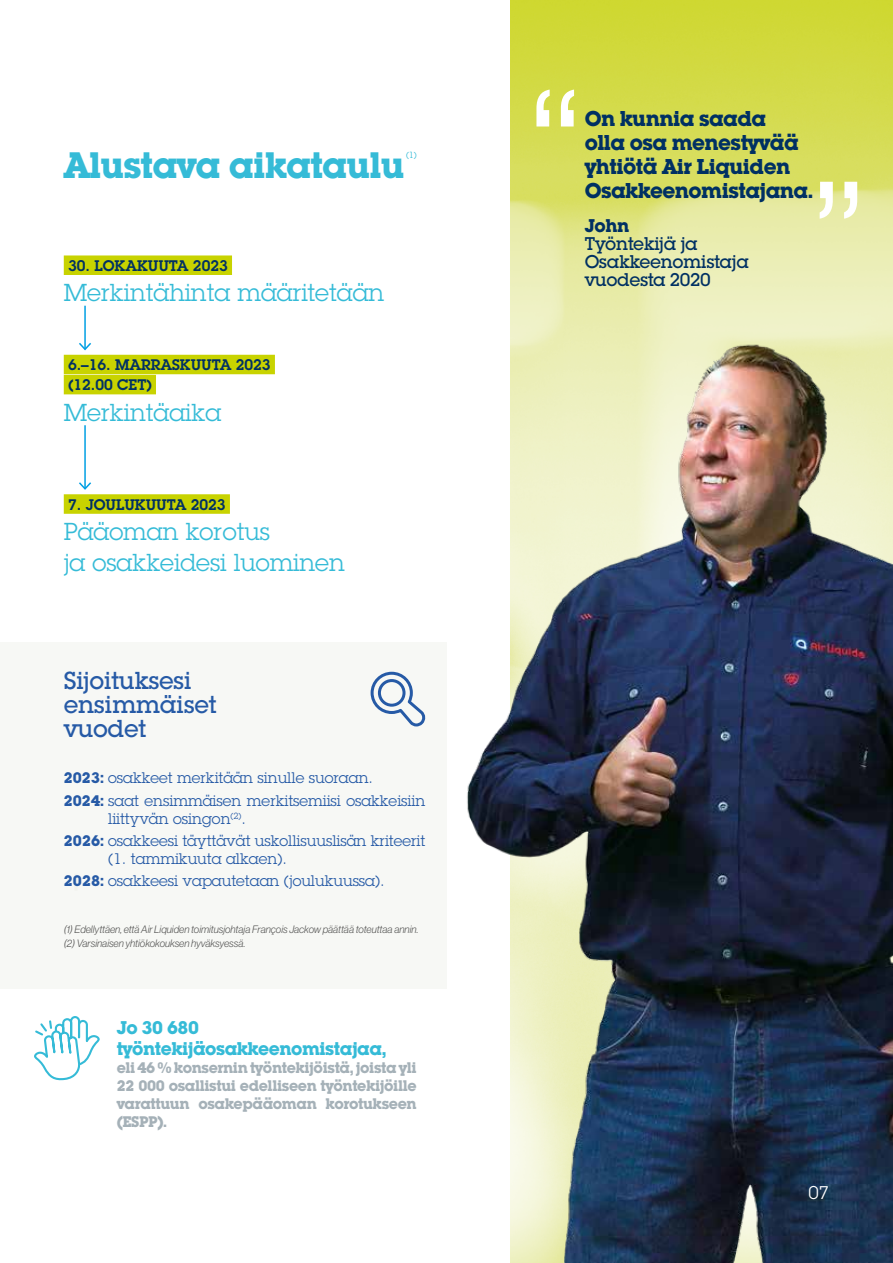
<style>
.page{position:relative;width:893px;height:1263px;background:#fff}
.page>*{position:absolute;margin:0;border:0;box-sizing:border-box;transform-origin:0 0}
.t1{font:700 36px "Lubalin Graph Std";letter-spacing:-.025em;color:#35bbd7}
.t2{font:24px/30.8px "Lubalin Graph Std";color:#35bbd7}
.t3{font:500 24px/24px "Lubalin Graph Std";letter-spacing:-.02em;color:#265aa6}
.t4{font:700 21px/24px "Lubalin Graph Std";letter-spacing:-.025em;color:#003063}
.t5{font:500 18px/18px "Lubalin Graph Std";letter-spacing:-.025em;color:#003063}
.t6{font:700 18px/21px "Lubalin Graph Std";letter-spacing:-.025em;color:#35bbd7}
.t7{font:700 18px "Lubalin Graph Std";color:#003063}
.t8{font:18px "Lubalin Graph Std";color:#fff}
.t9{font:15px/22.2px "Lubalin Graph Std";color:#265aa6}
.t10{font:700 15px/18px "Lubalin Graph Std";letter-spacing:-.025em;color:#a5b1b8;text-align:justify}
.t11{font:600 15px/20.1px "Lubalin Graph Std";color:#003063}
.t12{font:10.5px/14.1px "N Haas Grotesk DS Std 46 Lt It";color:#575756}
.t13{font:8.7px "Lubalin Graph Std";color:#35bbd7}
.s1{font-weight:700}
</style>
<div class="page">
<div style="left:0;top:642px;width:446px;height:346px;background:#f7f8f5"></div>
<svg style="left:370px;top:671px;width:56px;height:56px"></svg>
<img style="left:510px;top:0;width:383px;height:322px">
<img style="left:467px;top:322px;width:426px;height:941px">
<svg style="left:34px;top:1016px;width:66px;height:64px"></svg>
<div style="left:64px;top:255px;width:168px;height:20px;background:#c8d300"></div>
<div style="left:64px;top:355px;width:211px;height:19px;background:#c8d300"></div>
<div style="left:64px;top:375px;width:92px;height:19px;background:#c8d300"></div>
<div style="left:64px;top:494px;width:166px;height:20px;background:#c8d300"></div>
<hr style="left:74px;top:874px;width:3px;height:17px;background:#f2f3ee">
<hr style="left:84px;top:306px;width:2px;height:43px;background:#009fe3">
<svg style="left:79px;top:341px;width:12px;height:10px"></svg>
<hr style="left:84px;top:425px;width:2px;height:64px;background:#009fe3">
<svg style="left:79px;top:481px;width:12px;height:9px"></svg>
<svg style="left:536px;top:90px;width:38px;height:36px"></svg>
<svg style="left:820px;top:182px;width:37px;height:37px"></svg>
<h1 class="t1" style="left:64px;top:142px;width:342px">Alustava aikataulu</h1>
<p class="t13" style="left:406px;top:149px;width:12px">(1)</p>
<p class="t11" style="left:68px;top:255px;width:161px">30. LOKAKUUTA 2023</p>
<h2 class="t2" style="left:64px;top:277px;width:322px">Merkintähinta määritetään</h2>
<p class="t11" style="left:68px;top:354px;width:204px">6.–16. MARRASKUUTA 2023 (12.00 CET)</p>
<h2 class="t2" style="left:64px;top:397px;width:159px">Merkintäaika</h2>
<p class="t11" style="left:68px;top:494px;width:159px">7. JOULUKUUTA 2023</p>
<h2 class="t2" style="left:64px;top:516px;width:283px">Pääoman korotus<br>ja osakkeidesi luominen</h2>
<h2 class="t3" style="left:64px;top:668px;width:154px">Sijoituksesi ensimmäiset vuodet</h2>
<p class="t9" style="left:64px;top:767px;width:363px"><span class="s1">2023:</span> osakkeet merkitään sinulle suoraan.<br><span class="s1">2024:</span> saat ensimmäisen merkitsemiisi osakkeisiin</p>
<p class="t9" style="left:64px;top:807px;width:363px;text-indent:44px">liittyvän osingon<sup>(2)</sup>.<br><span class="s1">2026:</span> osakkeesi täyttävät uskollisuuslisän kriteerit</p>
<p class="t9" style="left:64px;top:847px;width:322px;text-indent:44px">(1. tammikuuta alkaen).<br><span class="s1">2028:</span> osakkeesi vapautetaan (joulukuussa).</p>
<p class="t12" style="left:64px;top:922px;width:356px">(1) Edellyttäen, että Air Liquiden toimitusjohtaja François Jackow päättää toteuttaa annin. (2) Varsinaisen yhtiökokouksen hyväksyessä.</p>
<p class="t6" style="left:117px;top:1017px;width:271px">Jo 30 680 työntekijäosakkeenomistajaa,</p>
<p class="t10" style="left:117px;top:1059px;width:301px">eli 46 % konsernin työntekijöistä, joista yli 22 000 osallistui edelliseen työntekijöille varattuun osakepääoman korotukseen (ESPP).</p>
<h3 class="t4" style="left:585px;top:107px;width:230px">On kunnia saada<br>olla osa menestyvää yhtiötä Air Liquiden<br>Osakkeenomistajana.</h3>
<p class="t7" style="left:585px;top:214px;width:46px">John</p>
<p class="t5" style="left:585px;top:234px;width:166px">Työntekijä ja<br>Osakkeenomistaja vuodesta 2020</p>
<p class="t8" style="left:808px;top:1181px;width:22px">07</p>
</div>
